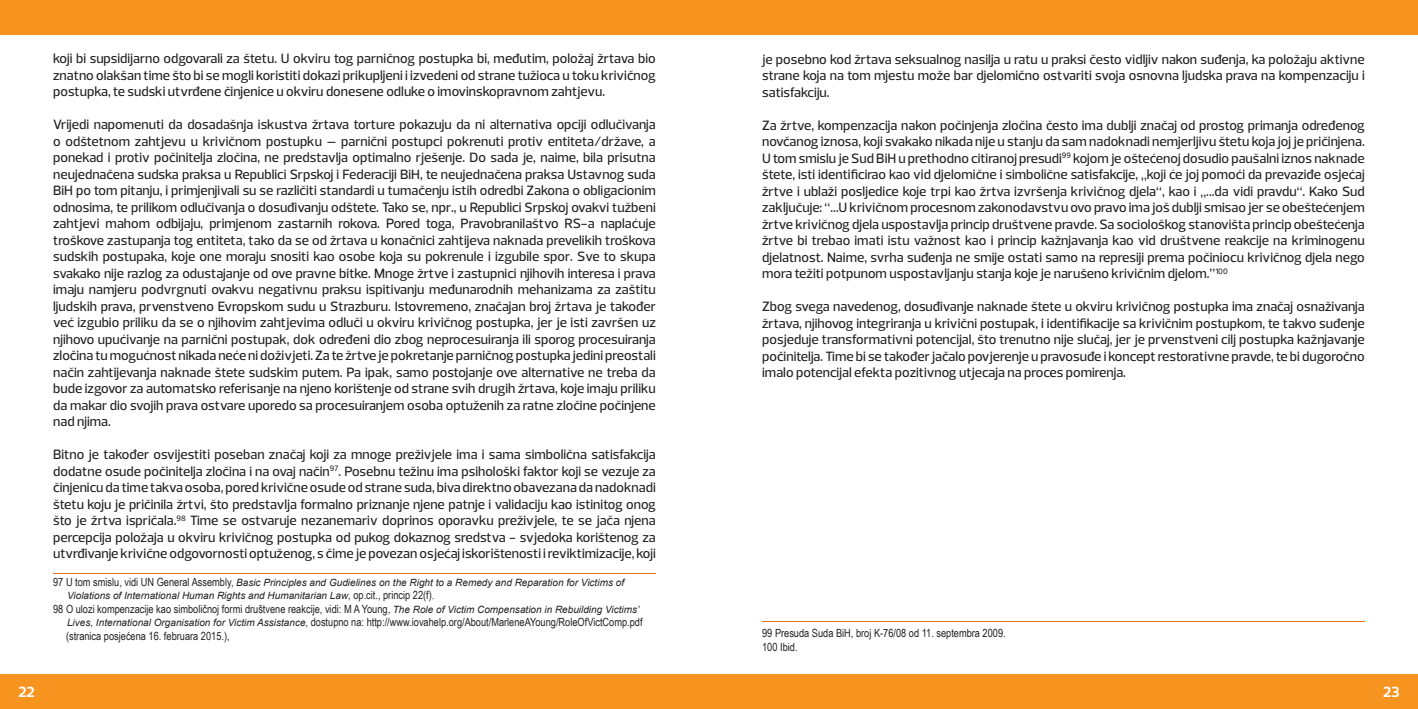
<style>
.page{position:relative;width:1418px;height:709px;background:#fff}
.page>*{position:absolute;margin:0;border:0;box-sizing:border-box;transform-origin:0 0}
.t1{font:700 15px "Prelo";color:#fff}
.t2{font:500 13.75px/16.5px "Prelo";color:#231f20;text-align:justify}
.t3{font:11.25px/13.5px "Arial Narrow";color:#231f20}
.t4{font:italic 10px/13.5px "Arial";color:#231f20}
.s1{font-family:"Arial Narrow";font-style:normal;font-size:11.25px}
.s2{font-family:"Times New Roman";font-style:normal;font-size:11.25px}
.s3{font-family:"Arial";font-style:italic;font-size:10px}
</style>
<div class="page">
<div style="left:1px;top:674px;width:1416px;height:35px;background:#f79420"></div>
<div style="left:0;top:0;width:1417px;height:35px;background:#f79420"></div>
<hr style="left:762px;top:621px;width:602px;height:1px;background:#e47325">
<hr style="left:53px;top:573px;width:603px;height:1px;background:#e47325">
<p class="t2" style="left:53px;top:50px;width:604px">koji bi supsidijarno odgovarali za štetu. U okviru tog parničnog postupka bi, međutim, položaj žrtava bio znatno olakšan time što bi se mogli koristiti dokazi prikupljeni i izvedeni od strane tužioca u toku krivičnog postupka, te sudski utvrđene činjenice u okviru donesene odluke o imovinskopravnom zahtjevu.</p>
<p class="t2" style="left:53px;top:116px;width:604px">Vrijedi napomenuti da dosadašnja iskustva žrtava torture pokazuju da ni alternativa opciji odlučivanja o odštetnom zahtjevu u krivičnom postupku – parnični postupci pokrenuti protiv entiteta/države, a ponekad i protiv počinitelja zločina, ne predstavlja optimalno rješenje. Do sada je, naime, bila prisutna neujednačena sudska praksa u Republici Srpskoj i Federaciji BiH, te neujednačena praksa Ustavnog suda BiH po tom pitanju, i primjenjivali su se različiti standardi u tumačenju istih odredbi Zakona o obligacionim odnosima, te prilikom odlučivanja o dosuđivanju odštete. Tako se, npr., u Republici Srpskoj ovakvi tužbeni zahtjevi mahom odbijaju, primjenom zastarnih rokova. Pored toga, Pravobranilaštvo RS-a naplaćuje troškove zastupanja tog entiteta, tako da se od žrtava u konačnici zahtijeva naknada prevelikih troškova sudskih postupaka, koje one moraju snositi kao osobe koja su pokrenule i izgubile spor. Sve to skupa svakako nije razlog za odustajanje od ove pravne bitke. Mnoge žrtve i zastupnici njihovih interesa i prava imaju namjeru podvrgnuti ovakvu negativnu praksu ispitivanju međunarodnih mehanizama za zaštitu ljudskih prava, prvenstveno Evropskom sudu u Strazburu. Istovremeno, značajan broj žrtava je također već izgubio priliku da se o njihovim zahtjevima odluči u okviru krivičnog postupka, jer je isti završen uz njihovo upućivanje na parnični postupak, dok određeni dio zbog neprocesuiranja ili sporog procesuiranja zločina tu mogućnost nikada neće ni doživjeti. Za te žrtve je pokretanje parničnog postupka jedini preostali način zahtijevanja naknade štete sudskim putem. Pa ipak, samo postojanje ove alternative ne treba da bude izgovor za automatsko referisanje na njeno korištenje od strane svih drugih žrtava, koje imaju priliku da makar dio svojih prava ostvare uporedo sa procesuiranjem osoba optuženih za ratne zločine počinjene nad njima.</p>
<p class="t2" style="left:53px;top:446px;width:604px">Bitno je također osvijestiti poseban značaj koji za mnoge preživjele ima i sama simbolična satisfakcija dodatne osude počinitelja zločina i na ovaj način<sup>97</sup>. Posebnu težinu ima psihološki faktor koji se vezuje za činjenicu da time takva osoba, pored krivične osude od strane suda, biva direktno obavezana da nadoknadi štetu koju je pričinila žrtvi, što predstavlja formalno priznanje njene patnje i validaciju kao istinitog onog što je žrtva ispričala.<sup>98</sup> Time se ostvaruje nezanemariv doprinos oporavku preživjele, te se jača njena percepcija položaja u okviru krivičnog postupka od pukog dokaznog sredstva - svjedoka korištenog za utvrđivanje krivične odgovornosti optuženog, s čime je povezan osjećaj iskorištenosti i reviktimizacije, koji</p>
<p class="t4" style="left:67px;top:575px;width:558px;text-indent:-14px"><span class="s1">97 U tom smislu, vidi UN General Assembly,</span> Basic Principles and Gudielines on the Right to a Remedy and Reparation for Victims of<br>Violations of International Human Rights and Humanitarian Law<span class="s1">, op.cit., princip 22(f)</span><span class="s2">.</span></p>
<p class="t3" style="left:66px;top:601px;width:578px;text-indent:-13px">98 O ulozi kompenzacije kao simboličnoj formi društvene reakcije, vidi: M A Young, <span class="s3">The Role of Victim Compensation in Rebuilding Victims’<br>Lives, International Organisation for Victim Assistance</span>, dostupno na: http://www.iovahelp.org/About/MarleneAYoung/RoleOfVictComp.pdf (stranica posjećena 16. februara 2015.),</p>
<p class="t2" style="left:762px;top:51px;width:604px">je posebno kod žrtava seksualnog nasilja u ratu u praksi često vidljiv nakon suđenja, ka položaju aktivne strane koja na tom mjestu može bar djelomično ostvariti svoja osnovna ljudska prava na kompenzaciju i satisfakciju.</p>
<p class="t2" style="left:762px;top:117px;width:604px">Za žrtve, kompenzacija nakon počinjenja zločina često ima dublji značaj od prostog primanja određenog novčanog iznosa, koji svakako nikada nije u stanju da sam nadoknadi nemjerljivu štetu koja joj je pričinjena.<br>U tom smislu je Sud BiH u prethodno citiranoj presudi<sup>99</sup> kojom je oštećenoj dosudio paušalni iznos naknade štete, isti identificirao kao vid djelomične i simbolične satisfakcije, „koji će joj pomoći da prevaziđe osjećaj žrtve i ublaži posljedice koje trpi kao žrtva izvršenja krivičnog djela“, kao i „...da vidi pravdu“. Kako Sud zaključuje: “…U krivičnom procesnom zakonodavstvu ovo pravo ima još dublji smisao jer se obeštećenjem žrtve krivičnog djela uspostavlja princip društvene pravde. Sa sociološkog stanovišta princip obeštećenja žrtve bi trebao imati istu važnost kao i princip kažnjavanja kao vid društvene reakcije na kriminogenu djelatnost. Naime, svrha suđenja ne smije ostati samo na represiji prema počiniocu krivičnog djela nego mora težiti potpunom uspostavljanju stanja koje je narušeno krivičnim djelom.”<sup>100</sup></p>
<p class="t2" style="left:762px;top:298px;width:604px">Zbog svega navedenog, dosuđivanje naknade štete u okviru krivičnog postupka ima značaj osnaživanja žrtava, njihovog integriranja u krivični postupak, i identifikacije sa krivičnim postupkom, te takvo suđenje posjeduje transformativni potencijal, što trenutno nije slučaj, jer je prvenstveni cilj postupka kažnjavanje počinitelja. Time bi se također jačalo povjerenje u pravosuđe i koncept restorativne pravde, te bi dugoročno imalo potencijal efekta pozitivnog utjecaja na proces pomirenja.</p>
<p class="t3" style="left:762px;top:626px;width:245px">99 Presuda Suda BiH, broj K-76/08 od 11. septembra 2009.<br>100 Ibid.</p>
<p class="t1" style="left:18px;top:683px;width:18px">22</p>
<p class="t1" style="left:1382px;top:683px;width:18px">23</p>
</div>
